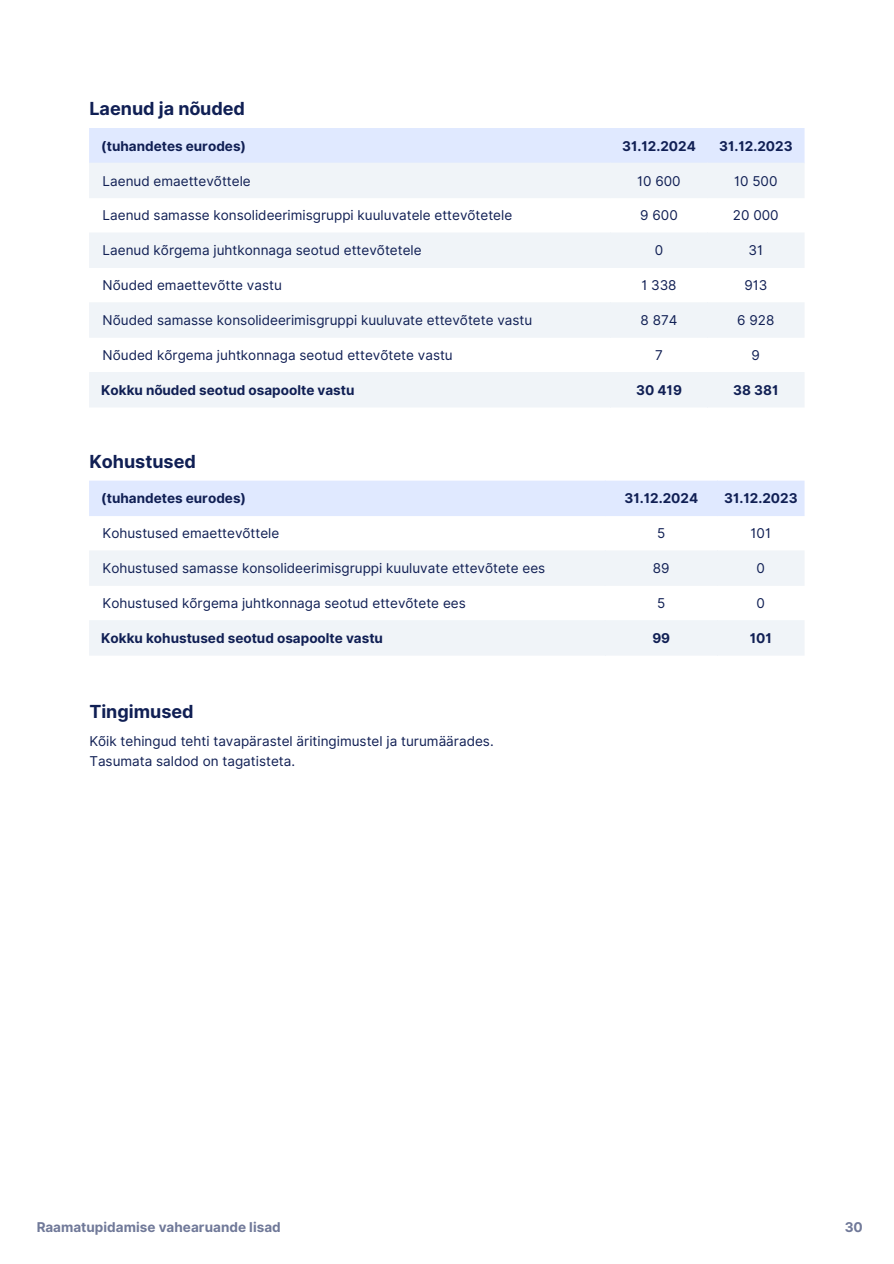
<style>
.page{position:relative;width:894px;height:1264px;background:#fff}
.page>*{position:absolute;margin:0;border:0;box-sizing:border-box;transform-origin:0 0}
.t1{font:700 18px "Inter";color:#101f54}
.t2{font:13.5px "Inter";color:#101f54}
.t3{font:700 13.5px "Inter";color:#101f54}
</style>
<div class="page">
<div style="left:89px;top:481px;width:715px;height:35px;background:#e0e9ff"></div>
<svg style="left:89px;top:550px;width:715px;height:105px;fill:#f0f4f8"></svg>
<div style="left:89px;top:128px;width:715px;height:35px;background:#e0e9ff"></div>
<svg style="left:89px;top:163px;width:715px;height:244px;fill:#f0f4f8"></svg>
<p class="t1" style="left:89px;top:98px;width:157px">Laenud ja nõuded</p>
<p class="t3" style="left:101px;top:138px;width:146px">(tuhandetes eurodes)</p>
<p class="t3" style="left:622px;top:138px;width:75px">31.12.2024</p>
<p class="t3" style="left:718px;top:138px;width:75px">31.12.2023</p>
<p class="t2" style="left:103px;top:172px;width:150px">Laenud emaettevõttele</p>
<p class="t2" style="left:637px;top:172px;width:45px">10 600</p>
<h1 class="t2" style="left:734px;top:172px;width:45px">10 500</h1>
<p class="t2" style="left:103px;top:207px;width:411px">Laenud samasse konsolideerimisgruppi kuuluvatele ettevõtetele</p>
<p class="t2" style="left:640px;top:207px;width:39px">9 600</p>
<p class="t2" style="left:732px;top:207px;width:47px">20 000</p>
<p class="t2" style="left:103px;top:242px;width:320px">Laenud kõrgema juhtkonnaga seotud ettevõtetele</p>
<p class="t2" style="left:654px;top:242px;width:10px">0</p>
<p class="t2" style="left:748px;top:242px;width:16px">31</p>
<p class="t2" style="left:103px;top:277px;width:181px">Nõuded emaettevõtte vastu</p>
<p class="t2" style="left:641px;top:277px;width:37px">1 338</p>
<p class="t2" style="left:744px;top:277px;width:24px">913</p>
<p class="t2" style="left:103px;top:312px;width:431px">Nõuded samasse konsolideerimisgruppi kuuluvate ettevõtete vastu</p>
<p class="t2" style="left:640px;top:312px;width:38px">8 874</p>
<p class="t2" style="left:737px;top:312px;width:39px">6 928</p>
<p class="t2" style="left:103px;top:347px;width:351px">Nõuded kõrgema juhtkonnaga seotud ettevõtete vastu</p>
<p class="t2" style="left:655px;top:347px;width:9px">7</p>
<p class="t2" style="left:751px;top:347px;width:10px">9</p>
<h1 class="t3" style="left:101px;top:382px;width:255px">Kokku nõuded seotud osapoolte vastu</h1>
<p class="t3" style="left:636px;top:382px;width:47px">30 419</p>
<p class="t3" style="left:733px;top:382px;width:47px">38 381</p>
<h1 class="t1" style="left:89px;top:450px;width:108px">Kohustused</h1>
<p class="t3" style="left:101px;top:490px;width:146px">(tuhandetes eurodes)</p>
<p class="t3" style="left:624px;top:490px;width:75px">31.12.2024</p>
<p class="t3" style="left:723px;top:490px;width:75px">31.12.2023</p>
<p class="t2" style="left:103px;top:525px;width:178px">Kohustused emaettevõttele</p>
<p class="t2" style="left:657px;top:525px;width:10px">5</p>
<p class="t2" style="left:750px;top:525px;width:22px">101</p>
<p class="t2" style="left:103px;top:560px;width:444px">Kohustused samasse konsolideerimisgruppi kuuluvate ettevõtete ees</p>
<p class="t2" style="left:652px;top:560px;width:18px">89</p>
<p class="t2" style="left:756px;top:560px;width:10px">0</p>
<p class="t2" style="left:103px;top:595px;width:364px">Kohustused kõrgema juhtkonnaga seotud ettevõtete ees</p>
<p class="t2" style="left:657px;top:595px;width:10px">5</p>
<p class="t2" style="left:756px;top:595px;width:10px">0</p>
<p class="t3" style="left:101px;top:630px;width:283px">Kokku kohustused seotud osapoolte vastu</p>
<p class="t3" style="left:652px;top:630px;width:19px">99</p>
<p class="t3" style="left:749px;top:630px;width:24px">101</p>
<p class="t1" style="left:89px;top:701px;width:106px">Tingimused</p>
<p class="t2" style="left:89px;top:733px;width:406px">Kõik tehingud tehti tavapärastel äritingimustel ja turumäärades.</p>
<p class="t2" style="left:89px;top:753px;width:207px">Tasumata saldod on tagatisteta.</p>
<p class="t3" style="left:36px;top:1219px;width:246px">Raamatupidamise vahearuande lisad</p>
<p class="t3" style="left:844px;top:1219px;width:20px">30</p>
</div>
